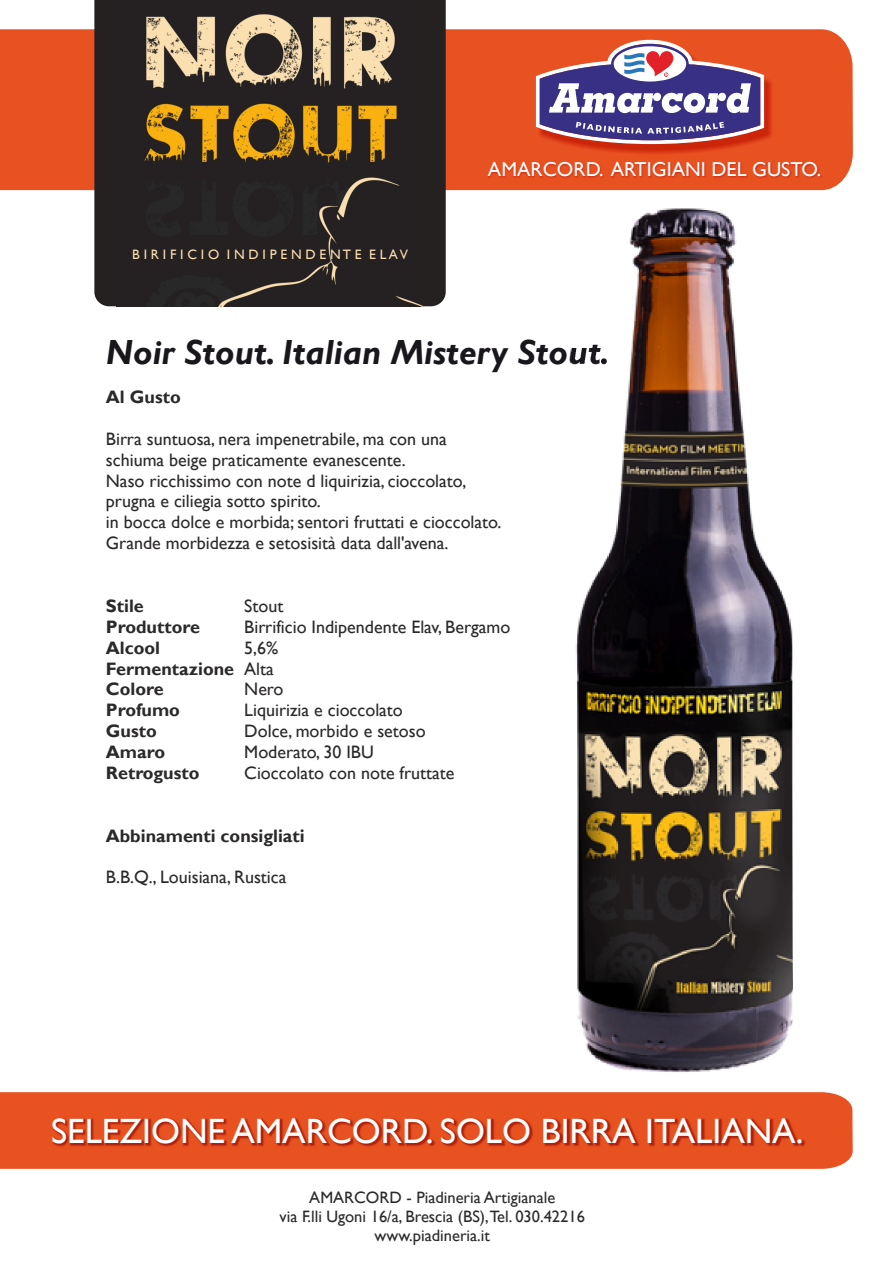
<style>
.page{position:relative;width:893px;height:1262px;background:#fff}
.page>*{position:absolute;margin:0;border:0;box-sizing:border-box;transform-origin:0 0}
.t1{font:35.1px "Gill Sans";color:#fff}
.t2{font:italic 700 34.8px "Gill Sans";color:#1a171c}
.t3{font:20.1px "Gill Sans";color:#fff}
.t4{font:18px/20.9px "Gill Sans";color:#2b2929}
.t5{font:700 18px/20.9px "Gill Sans";color:#2b2929}
.t6{font:16.5px/19.2px "Gill Sans";color:#2b2929;text-align:center}
.t7{font:13.65px "Gill Sans";color:#fadeb0}
</style>
<div class="page">
<div style="left:0;top:29px;width:852px;height:161px;background:#e85221"></div>
<img style="left:539px;top:45px;width:233px;height:109px">
<svg style="left:536px;top:40px;width:228px;height:104px"></svg>
<div style="left:94px;top:0;width:351px;height:306px;background:#262121"></div>
<img style="left:116px;top:0;width:308px;height:306px">
<div style="left:171px;top:242px;width:134px;height:21px;background:#262121"></div>
<div style="left:0;top:1092px;width:852px;height:76px;background:#e85221"></div>
<img style="left:51px;top:1117px;width:755px;height:30px">
<img style="left:487px;top:162px;width:335px;height:16px">
<img style="left:571px;top:208px;width:221px;height:864px">
<p class="t7" style="left:132px;top:249px;width:277px">B I R I F I C I O I N D I P E N D E N T E E L A V</p>
<p class="t3" style="left:488px;top:162px;width:335px">AMARCORD. ARTIGIANI DEL GUSTO.</p>
<h2 class="t2" style="left:106px;top:340px;width:505px">Noir Stout. Italian Mistery Stout.</h2>
<p class="t5" style="left:106px;top:388px;width:76px">Al Gusto</p>
<p class="t4" style="left:106px;top:430px;width:397px">Birra suntuosa, nera impenetrabile, ma con una schiuma beige praticamente evanescente.<br>Naso ricchissimo con note d liquirizia, cioccolato, prugna e ciliegia sotto spirito.<br>in bocca dolce e morbida; sentori fruttati e cioccolato.<br>Grande morbidezza e setosisità data dall'avena.</p>
<p class="t5" style="left:106px;top:597px;width:130px">Stile<br>Produttore<br>Alcool<br>Fermentazione<br>Colore<br>Profumo<br>Gusto<br>Amaro<br>Retrogusto</p>
<p class="t4" style="left:244px;top:597px;width:267px">Stout<br>Birrificio Indipendente Elav, Bergamo<br>5,6%<br>Alta<br>Nero<br>Liquirizia e cioccolato<br>Dolce, morbido e setoso<br>Moderato, 30 IBU<br>Cioccolato con note fruttate</p>
<p class="t5" style="left:106px;top:827px;width:200px">Abbinamenti consigliati</p>
<p class="t4" style="left:106px;top:868px;width:182px">B.B.Q., Louisiana, Rustica</p>
<h1 class="t1" style="left:51px;top:1118px;width:754px">SELEZIONE AMARCORD. SOLO BIRRA ITALIANA.</h1>
<p class="t6" style="left:279px;top:1189px;width:307px">AMARCORD - Piadineria Artigianale<br>via F.lli Ugoni 16/a, Brescia (BS),Tel. 030.42216 www.piadineria.it</p>
</div>
